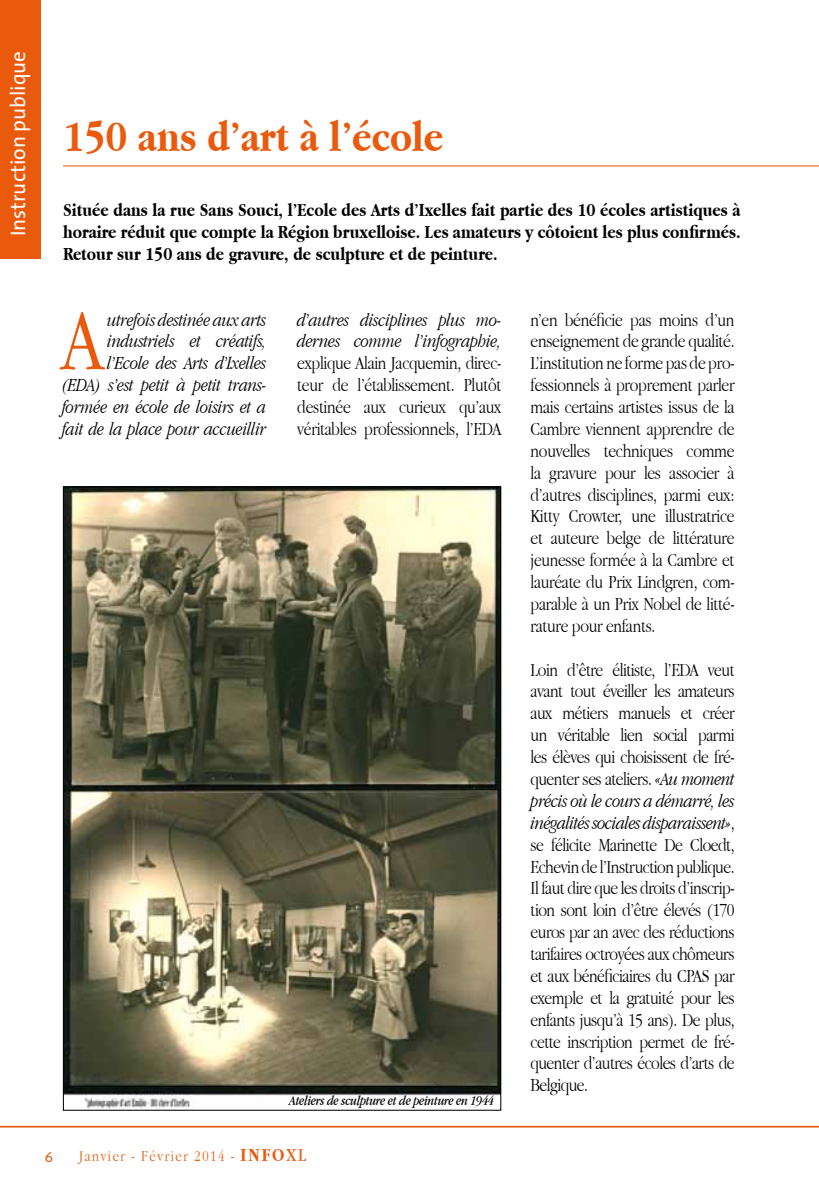
<style>
.page{position:relative;width:819px;height:1191px;background:#fff}
.page>*{position:absolute;margin:0;border:0;box-sizing:border-box;transform-origin:0 0}
.t1{font:300 88.73px "Apple Garamond";color:#ea5a0c}
.t2{font:700 45.5px "Apple Garamond";color:#ea5a0c}
.t3{font:21px "The Sans";color:#fff}
.t4{font:300 19.25px/21.9px "Apple Garamond";letter-spacing:-.015em;color:#000;text-align:justify}
.t5{font:700 19.25px/21.9px "Apple Garamond";color:#000;text-align:justify}
.t6{font:italic 300 19.25px/21.9px "Apple Garamond";letter-spacing:-.015em;color:#000;text-align:right}
.t7{font:300 15.75px "Apple Garamond";letter-spacing:.1em;color:#ea5a0c}
.t8{font:15.75px "Perspective Sans";color:#ea5a0c}
.t9{font:italic 14px "Apple Garamond";letter-spacing:-.02em;color:#000}
.s1{font-weight:700;font-size:19.25px}
.s2{font-weight:400;font-size:19.25px}
.s3{font-style:italic}
</style>
<div class="page">
<svg style="left:0;top:1125px;width:819px;height:3px;background:#f3a377"></svg>
<hr style="left:63px;top:165px;width:756px;height:1px;background:#ea5a0c">
<div style="left:0;top:0;width:40px;height:259px;background:#ea5a0c"></div>
<img style="left:65px;top:488px;width:434px;height:620px">
<p class="t3" style="left:1px;top:236px;width:187px;rotate:-90deg">Instruction publique</p>
<h2 class="t2" style="left:63px;top:110px;width:382px">150 ans d’art à l’école</h2>
<p class="t5" style="left:63px;top:199px;width:679px">Située dans la rue Sans Souci, l’Ecole des Arts d’Ixelles fait partie des 10 écoles artistiques à horaire réduit que compte la Région bruxelloise. Les amateurs y côtoient les plus confirmés.<br>Retour sur 150 ans de gravure, de sculpture et de peinture.</p>
<h1 class="t1" style="left:62px;top:289px;width:42px">A</h1>
<p class="t6" style="left:62px;top:308px;width:206px">utrefois destinée aux arts industriels et créatifs, l’Ecole des Arts d’Ixelles<br>(EDA) s’est petit à petit trans&shy;formée en école de loisirs et a fait de la place pour accueillir</p>
<p class="t6" style="left:297px;top:308px;width:205px;text-align:left">d’autres disciplines plus mo&shy;dernes comme l’infographie,</p>
<p class="t4" style="left:297px;top:352px;width:205px">explique Alain Jacquemin, direc&shy;teur de l’établissement. Plutôt destinée aux curieux qu’aux véritables professionnels, l’EDA</p>
<p class="t9" style="left:289px;top:1092px;width:206px">Ateliers de sculpture et de peinture en 1944</p>
<p class="t8" style="left:45px;top:1147px;width:10px">6</p>
<p class="t7" style="left:79px;top:1146px;width:228px">Janvier - Février 2014 - <span class="s1">INFO</span><span class="s2">XL</span></p>
<p class="t4" style="left:530px;top:308px;width:205px">n’en bénéficie pas moins d’un enseignement de grande qualité.<br>L’institution ne forme pas de pro&shy;fessionnels à proprement parler mais certains artistes issus de la Cambre viennent apprendre de nouvelles techniques comme la gravure pour les associer à d’autres disciplines, parmi eux:<br>Kitty Crowter, une illustratrice et auteure belge de littérature jeunesse formée à la Cambre et lauréate du Prix Lindgren, com&shy;parable à un Prix Nobel de litté&shy;rature pour enfants.</p>
<p class="t4" style="left:530px;top:658px;width:205px">Loin d’être élitiste, l’EDA veut avant tout éveiller les amateurs aux métiers manuels et créer un véritable lien social parmi les élèves qui choisissent de fré&shy;quenter ses ateliers. <span class="s3">«Au moment précis où le cours a démarré, les inégalités sociales disparaissent»</span>, se félicite Marinette De Cloedt, Echevin de l’Instruction publique.<br>Il faut dire que les droits d’inscrip&shy;tion sont loin d’être élevés (170 euros par an avec des réductions tarifaires octroyées aux chômeurs et aux bénéficiaires du CPAS par exemple et la gratuité pour les enfants jusqu’à 15 ans). De plus, cette inscription permet de fré&shy;quenter d’autres écoles d’arts de Belgique.</p>
</div>
